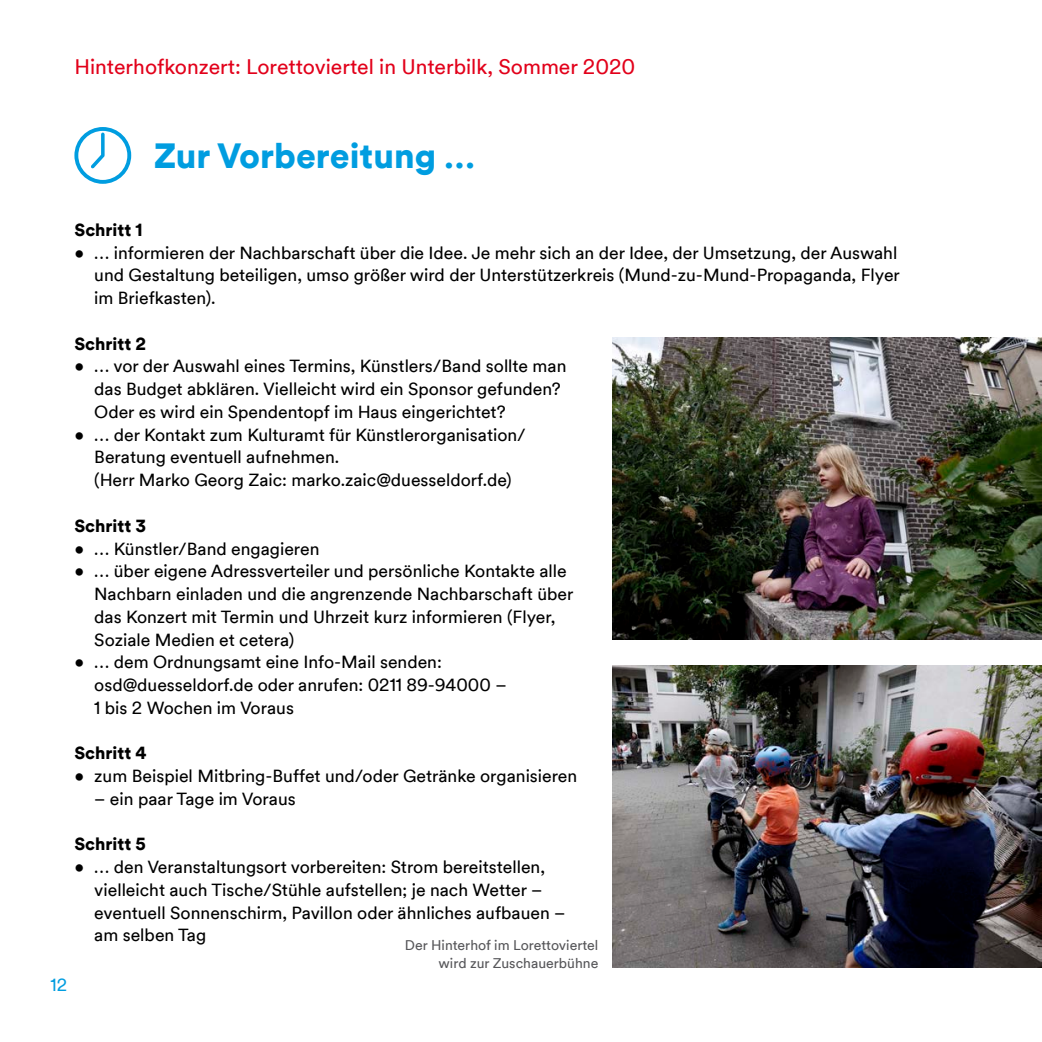
<style>
.page{position:relative;width:1042px;height:1042px;background:#fff}
.page>*{position:absolute;margin:0;border:0;box-sizing:border-box;transform-origin:0 0}
.t1{font:900 35px "Duesseldorf Circular TT";color:#009de0}
.t2{font:21px "Duesseldorf Circular TT";color:#e2001a}
.t3{font:17.5px/22.8px "Duesseldorf Circular TT";color:#000}
.t4{font:900 17.5px "Duesseldorf Circular TT";color:#000}
.t5{font:17.5px "Duesseldorf Circular TT";color:#009de0}
.t6{font:14px/17.5px "Duesseldorf Circular TT";color:#57575a;text-align:right}
</style>
<div class="page">
<img style="left:613px;top:337px;width:429px;height:303px">
<img style="left:613px;top:665px;width:429px;height:302px">
<svg style="left:74px;top:127px;width:57px;height:57px"></svg>
<p class="t2" style="left:74px;top:53px;width:562px">Hinterhofkonzert: Lorettoviertel in Unterbilk, Sommer 2020</p>
<h1 class="t1" style="left:154px;top:131px;width:322px">Zur Vorbereitung …</h1>
<p class="t5" style="left:51px;top:973px;width:18px">12</p>
<p class="t4" style="left:74px;top:218px;width:69px">Schritt 1</p>
<p class="t3" style="left:94px;top:240px;width:807px;text-indent:-20px">• … informieren der Nachbarschaft über die Idee. Je mehr sich an der Idee, der Umsetzung, der Auswahl und Gestaltung beteiligen, umso größer wird der Unterstützerkreis (Mund-zu-Mund-Propaganda, Flyer im Briefkasten).</p>
<p class="t4" style="left:74px;top:331px;width:73px">Schritt 2</p>
<p class="t3" style="left:94px;top:354px;width:474px;text-indent:-20px">• … vor der Auswahl eines Termins, Künstlers/Band sollte man das Budget abklären. Vielleicht wird ein Sponsor gefunden?<br>Oder es wird ein Spendentopf im Haus eingerichtet?</p>
<p class="t3" style="left:94px;top:422px;width:433px;text-indent:-20px">• … der Kontakt zum Kulturamt für Künstlerorganisation/<br>Beratung eventuell aufnehmen.<br>(Herr Marko Georg Zaic: marko.zaic@duesseldorf.de)</p>
<p class="t4" style="left:74px;top:513px;width:73px">Schritt 3</p>
<p class="t3" style="left:74px;top:536px;width:247px">• … Künstler/Band engagieren</p>
<p class="t3" style="left:94px;top:559px;width:481px;text-indent:-20px">• … über eigene Adressverteiler und persönliche Kontakte alle Nachbarn einladen und die angrenzende Nachbarschaft über das Konzert mit Termin und Uhrzeit kurz informieren (Flyer, Soziale Medien et cetera)</p>
<p class="t3" style="left:94px;top:650px;width:414px;text-indent:-20px">• … dem Ordnungsamt eine Info-Mail senden: osd@duesseldorf.de oder anrufen: 0211 89-94000 –<br>1 bis 2 Wochen im Voraus</p>
<p class="t4" style="left:74px;top:741px;width:74px">Schritt 4</p>
<p class="t3" style="left:74px;top:764px;width:504px">• zum Beispiel Mitbring-Buffet und/oder Getränke organisieren</p>
<p class="t3" style="left:94px;top:786px;width:203px">– ein paar Tage im Voraus</p>
<p class="t4" style="left:74px;top:832px;width:73px">Schritt 5</p>
<p class="t3" style="left:94px;top:855px;width:473px;text-indent:-20px">• … den Veranstaltungsort vorbereiten: Strom bereitstellen, vielleicht auch Tische/Stühle aufstellen; je nach Wetter – eventuell Sonnenschirm, Pavillon oder ähnliches aufbauen – am selben Tag</p>
<p class="t6" style="left:405px;top:936px;width:195px">Der Hinterhof im Lorettoviertel wird zur Zuschauerbühne</p>
</div>
